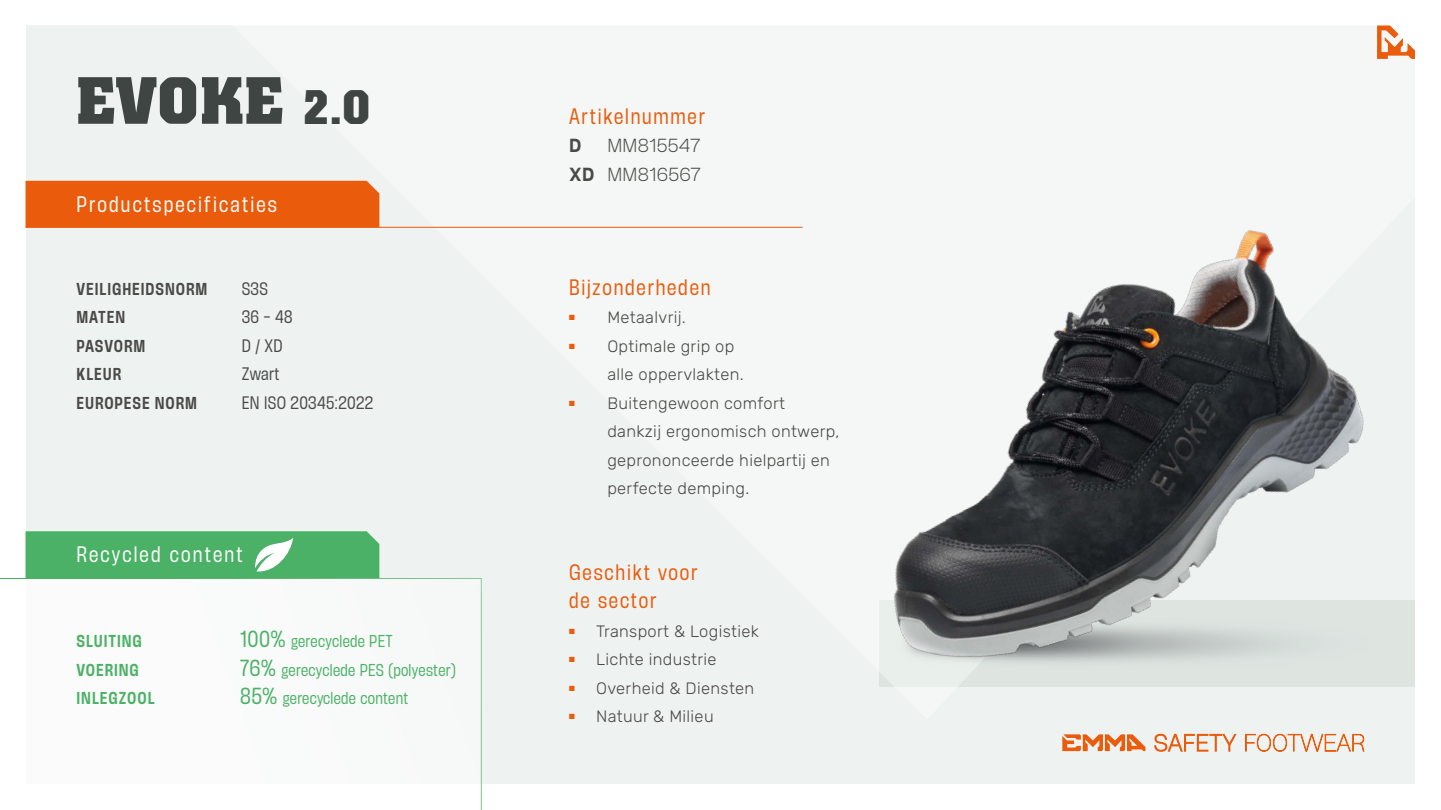
<style>
.page{position:relative;width:1441px;height:810px;background:#fff}
.page>*{position:absolute;margin:0;border:0;box-sizing:border-box;transform-origin:0 0}
.t1{font:700 66px "Colossalis";letter-spacing:.01em;color:#3f4542}
.t2{font:condensed 19.5px/28.5px "Herokid";letter-spacing:.09em;color:#ea5b0b}
.t3{font:condensed 19.5px "Herokid";letter-spacing:.11em;color:#fff}
.t4{font:300 16.5px/28.5px "Rubik";letter-spacing:.02em;color:#4a4a49}
.t5{font:300 16.5px/28.5px "Herokid";letter-spacing:.02em;color:#4a4a49;text-align:right}
.t6{font:600 16.5px "Herokid";color:#4a4a49}
.t7{font:condensed 15.75px "Herokid";letter-spacing:.02em;color:#4a4a49}
.t8{font:condensed 15px "Herokid";letter-spacing:.02em;color:#4bb166}
.t9{font:600 condensed 15px "Herokid";letter-spacing:.06em;color:#4a4a49}
.t10{font:600 condensed 15px "Herokid";letter-spacing:.06em;color:#4bb166}
.s1{font-size:48px}
.s2{font-size:20.25px}
.s3{font-weight:600}
</style>
<div class="page">
<div style="left:26px;top:26px;width:1389px;height:758px;background:#eef2f0"></div>
<svg style="left:1376px;top:26px;width:39px;height:33px"></svg>
<svg style="left:1154px;top:734px;width:209px;height:18px;background:#ecc7b0"></svg>
<svg style="left:1062px;top:734px;width:83px;height:17px"></svg>
<div style="left:1376px;top:601px;width:39px;height:86px;background:#dee5e1"></div>
<img style="left:827px;top:126px;width:549px;height:573px">
<div style="left:26px;top:181px;width:353px;height:46px;background:#ea5b0b"></div>
<hr style="left:26px;top:227px;width:776px;height:1px;background:#ea5b0b">
<div style="left:26px;top:531px;width:353px;height:47px;background:#4bb166"></div>
<svg style="left:0;top:578px;width:481px;height:232px"></svg>
<h1 class="t1" style="left:77px;top:62px;width:295px">EVOKE <span class="s1">2.0</span></h1>
<p class="t3" style="left:77px;top:191px;width:202px">Productspecificaties</p>
<p class="t9" style="left:77px;top:278px;width:132px">VEILIGHEIDSNORM</p>
<p class="t7" style="left:242px;top:278px;width:28px">S3S</p>
<p class="t9" style="left:77px;top:307px;width:50px">MATEN</p>
<p class="t7" style="left:242px;top:306px;width:52px">36 - 48</p>
<p class="t9" style="left:77px;top:335px;width:70px">PASVORM</p>
<p class="t7" style="left:242px;top:335px;width:42px">D / XD</p>
<p class="t9" style="left:77px;top:364px;width:46px">KLEUR</p>
<p class="t7" style="left:242px;top:363px;width:39px">Zwart</p>
<p class="t9" style="left:77px;top:392px;width:122px">EUROPESE NORM</p>
<p class="t7" style="left:242px;top:392px;width:133px">EN ISO 20345:2022</p>
<p class="t3" style="left:77px;top:542px;width:167px">Recycled content</p>
<p class="t10" style="left:77px;top:631px;width:67px">SLUITING</p>
<p class="t8" style="left:240px;top:631px;width:154px"><span class="s2">100%</span> gerecyclede PET</p>
<p class="t10" style="left:77px;top:659px;width:64px">VOERING</p>
<p class="t8" style="left:240px;top:660px;width:217px"><span class="s2">76%</span> gerecyclede PES (polyester)</p>
<p class="t10" style="left:77px;top:688px;width:80px">INLEGZOOL</p>
<p class="t8" style="left:240px;top:688px;width:170px"><span class="s2">85%</span> gerecyclede content</p>
<p class="t2" style="left:569px;top:102px;width:137px">Artikelnummer</p>
<p class="t6" style="left:569px;top:133px;width:14px">D</p>
<p class="t5" style="left:569px;top:131px;width:133px">MM815547<br><span class="s3">XD</span> MM816567</p>
<p class="t2" style="left:569px;top:273px;width:143px">Bijzonderheden</p>
<p class="t4" style="left:569px;top:304px;width:118px"><sup>■</sup> Metaalvrij.</p>
<p class="t4" style="left:607px;top:332px;width:138px;text-indent:-38px"><sup>■</sup> Optimale grip op alle oppervlakten.</p>
<p class="t4" style="left:607px;top:389px;width:233px;text-indent:-38px"><sup>■</sup> Buitengewoon comfort dankzij ergonomisch ontwerp, geprononceerde hielpartij en perfecte demping.</p>
<p class="t2" style="left:569px;top:558px;width:130px">Geschikt voor de sector</p>
<p class="t4" style="left:569px;top:617px;width:191px"><sup>■</sup> Transport &amp; Logistiek</p>
<p class="t4" style="left:569px;top:646px;width:149px"><sup>■</sup> Lichte industrie</p>
<p class="t4" style="left:569px;top:674px;width:187px"><sup>■</sup> Overheid &amp; Diensten</p>
<p class="t4" style="left:569px;top:703px;width:146px"><sup>■</sup> Natuur &amp; Milieu</p>
</div>
